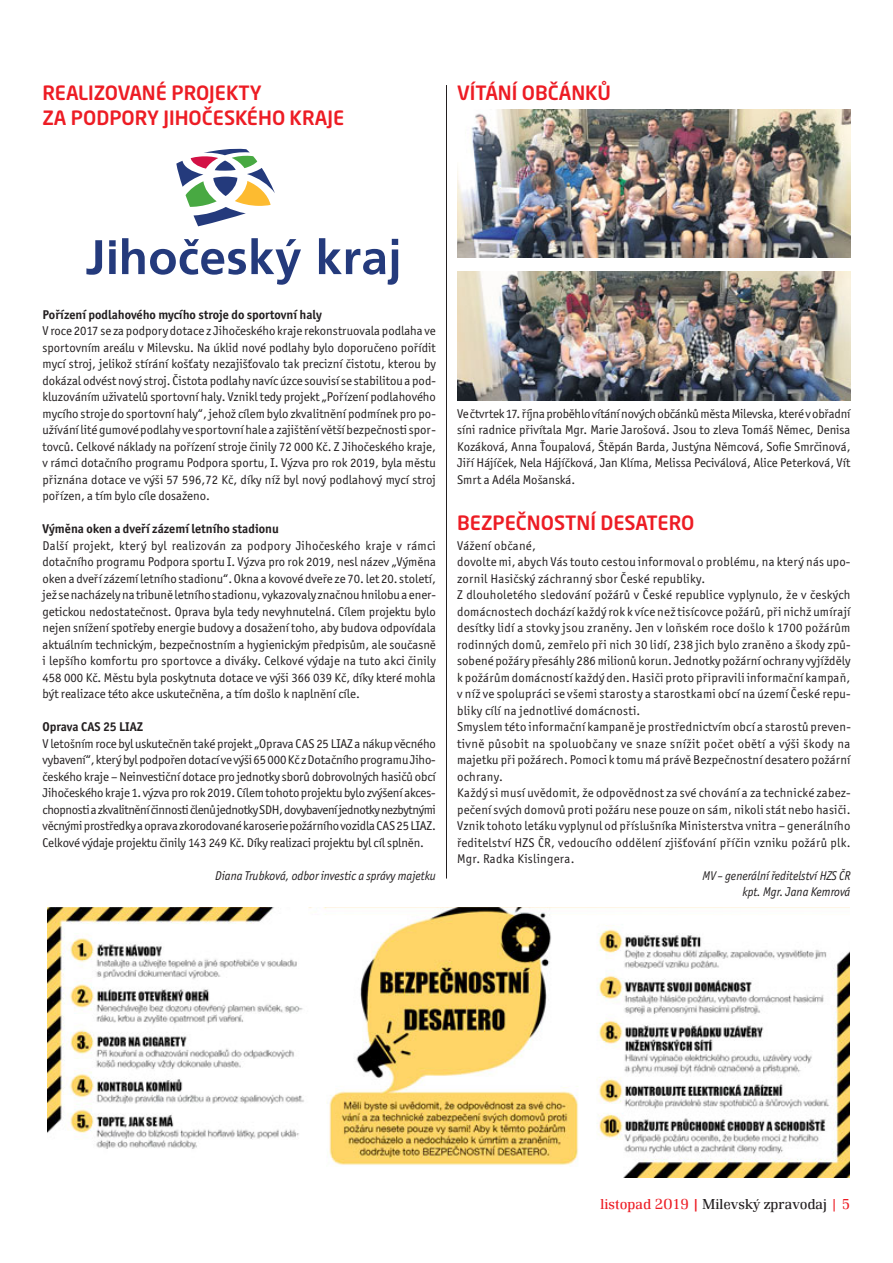
<style>
.page{position:relative;width:893px;height:1263px;background:#fff}
.page>*{position:absolute;margin:0;border:0;box-sizing:border-box;transform-origin:0 0}
.t1{font:500 19.5px/25.5px "Neo Sans Pro";color:#ed1c24}
.t2{font:300 15px "Renault TOT";color:#231f20}
.t3{font:12.75px/16.5px "Officina Sans Itc TOT";letter-spacing:.02em;color:#231f20;text-align:justify}
.t4{font:700 12.75px "Officina Sans Itc TOT";color:#231f20}
.t5{font:italic 12.75px/16.5px "Officina Sans Itc TOT";color:#231f20;text-align:right;scale:.95 1}
.s1{color:#ed1c24}
.s2{font-weight:500;color:#ed1c24}
</style>
<div class="page">
<svg style="left:176px;top:149px;width:99px;height:77px"></svg>
<svg style="left:109px;top:240px;width:7px;height:34px"></svg>
<svg style="left:122px;top:238px;width:179px;height:47px"></svg>
<svg style="left:319px;top:238px;width:79px;height:47px"></svg>
<svg style="left:86px;top:240px;width:16px;height:35px"></svg>
<img style="left:457px;top:110px;width:393px;height:147px">
<img style="left:457px;top:271px;width:393px;height:130px">
<img style="left:48px;top:908px;width:802px;height:270px">
<hr style="left:446px;top:85px;width:1px;height:793px;background:#231f20">
<h1 class="t1" style="left:43px;top:80px;width:303px">REALIZOVANÉ PROJEKTY<br>ZA PODPORY JIHOČESKÉHO KRAJE</h1>
<h1 class="t1" style="left:457px;top:80px;width:155px">VÍTÁNÍ OBČÁNKŮ</h1>
<p class="t4" style="left:43px;top:309px;width:281px">Pořízení podlahového mycího stroje do sportovní haly</p>
<p class="t3" style="left:43px;top:324px;width:395px">V roce 2017 se za podpory dotace z Jihočeského kraje rekonstruovala podlaha ve sportovním areálu v Milevsku. Na úklid nové podlahy bylo doporučeno pořídit mycí stroj, jelikož stírání košťaty nezajišťovalo tak precizní čistotu, kterou by dokázal odvést nový stroj. Čistota podlahy navíc úzce souvisí se stabilitou a pod&shy;kluzováním uživatelů sportovní haly. Vznikl tedy projekt „Pořízení podlahového mycího stroje do sportovní haly“, jehož cílem bylo zkvalitnění podmínek pro po - užívání lité gumové podlahy ve sportovní hale a zajištění větší bezpečnosti spor&shy;tovců. Celkové náklady na pořízení stroje činily 72 000 Kč. Z Jihočeského kraje, v rámci dotačního programu Podpora sportu, I. Výzva pro rok 2019, byla městu přiznána dotace ve výši 57 596,72 Kč, díky níž byl nový podlahový mycí stroj pořízen, a tím bylo cíle dosaženo.</p>
<p class="t4" style="left:43px;top:524px;width:238px">Výměna oken a dveří zázemí letního stadionu</p>
<p class="t3" style="left:43px;top:538px;width:395px">Další projekt, který byl realizován za podpory Jihočeského kraje v rámci dotačního programu Podpora sportu I. Výzva pro rok 2019, nesl název „Výměna oken a dveří zázemí letního stadionu“. Okna a kovové dveře ze 70. let 20. století, jež se nacházely na tribuně letního stadionu, vykazovaly značnou hnilobu a ener&shy;getickou nedostatečnost. Oprava byla tedy nevyhnutelná. Cílem projektu bylo nejen snížení spotřeby energie budovy a dosažení toho, aby budova odpovídala aktuálním technickým, bezpečnostním a hygienickým předpisům, ale současně i lepšího komfortu pro sportovce a diváky. Celkové výdaje na tuto akci činily 458 000 Kč. Městu byla poskytnuta dotace ve výši 366 039 Kč, díky které mohla být realizace této akce uskutečněna, a tím došlo k naplnění cíle.</p>
<p class="t4" style="left:43px;top:722px;width:102px">Oprava CAS 25 LIAZ</p>
<p class="t3" style="left:43px;top:736px;width:395px">V letošním roce byl uskutečněn také projekt „Oprava CAS 25 LIAZ a nákup věcného vybavení“, který byl podpořen dotací ve výši 65 000 Kč z Dotačního programu Jiho&shy;českého kraje – Neinvestiční dotace pro jednotky sborů dobrovolných hasičů obcí Jihočeského kraje 1. výzva pro rok 2019. Cílem tohoto projektu bylo zvýšení akces&shy;chopnosti azkvalitnění činnosti členů jednotky SDH, dovybavení jednotky nezbytnými věcnými prostředky aoprava zkorodované karoserie požárního vozidla CAS 25 LIAZ.<br>Celkové výdaje projektu činily 143 249 Kč. Díky realizaci projektu byl cíl splněn.</p>
<p class="t5" style="left:215px;top:868px;width:234px">Diana Trubková, odbor investic a správy majetku</p>
<p class="t3" style="left:457px;top:406px;width:395px">Ve čtvrtek 17. října proběhlo vítání nových občánků města Milevska, které v obřadní síni radnice přivítala Mgr. Marie Jarošová. Jsou to zleva Tomáš Němec, Denisa Kozáková, Anna Ťoupalová, Štěpán Barda, Justýna Němcová, Sofie Smrčinová, Jiří Hájíček, Nela Hájíčková, Jan Klíma, Melissa Peciválová, Alice Peterková, Vít Smrt a Adéla Mošanská.</p>
<h1 class="t1" style="left:457px;top:511px;width:239px">BEZPEČNOSTNÍ DESATERO</h1>
<p class="t3" style="left:457px;top:538px;width:395px;text-align:left">Vážení občané,<br>dovolte mi, abych Vás touto cestou informoval o problému, na který nás upo&shy;zornil Hasičský záchranný sbor České republiky.<br>Z dlouholetého sledování požárů v České republice vyplynulo, že v českých domácnostech dochází každý rok k více než tisícovce požárů, při nichž umírají desítky lidí a stovky jsou zraněny. Jen v loňském roce došlo k 1700 požárům rodinných domů, zemřelo při nich 30 lidí, 238 jich bylo zraněno a škody způ&shy;sobené požáry přesáhly 286 milionů korun. Jednotky požární ochrany vyjížděly k požárům domácností každý den. Hasiči proto připravili informační kampaň, v níž ve spolupráci se všemi starosty a starostkami obcí na území České repu&shy;bliky cílí na jednotlivé domácnosti.<br>Smyslem této informační kampaně je prostřednictvím obcí a starostů preven&shy;tivně působit na spoluobčany ve snaze snížit počet obětí a výši škody na majetku při požárech. Pomoci k tomu má právě Bezpečnostní desatero požární ochrany.<br>Každý si musí uvědomit, že odpovědnost za své chování a za technické zabez&shy;pečení svých domovů proti požáru nese pouze on sám, nikoli stát nebo hasiči.<br>Vznik tohoto letáku vyplynul od příslušníka Ministerstva vnitra – generálního ředitelství HZS ČR, vedoucího oddělení zjišťování příčin vzniku požárů plk.<br>Mgr. Radka Kislingera.</p>
<p class="t5" style="left:702px;top:868px;width:157px">MV – generální ředitelství HZS ČR kpt. Mgr. Jana Kemrová</p>
<p class="t2" style="left:600px;top:1199px;width:251px"><span class="s1">listopad 2019</span> <span class="s2">|</span> Milevský zpravodaj <span class="s1">| 5</span></p>
</div>
